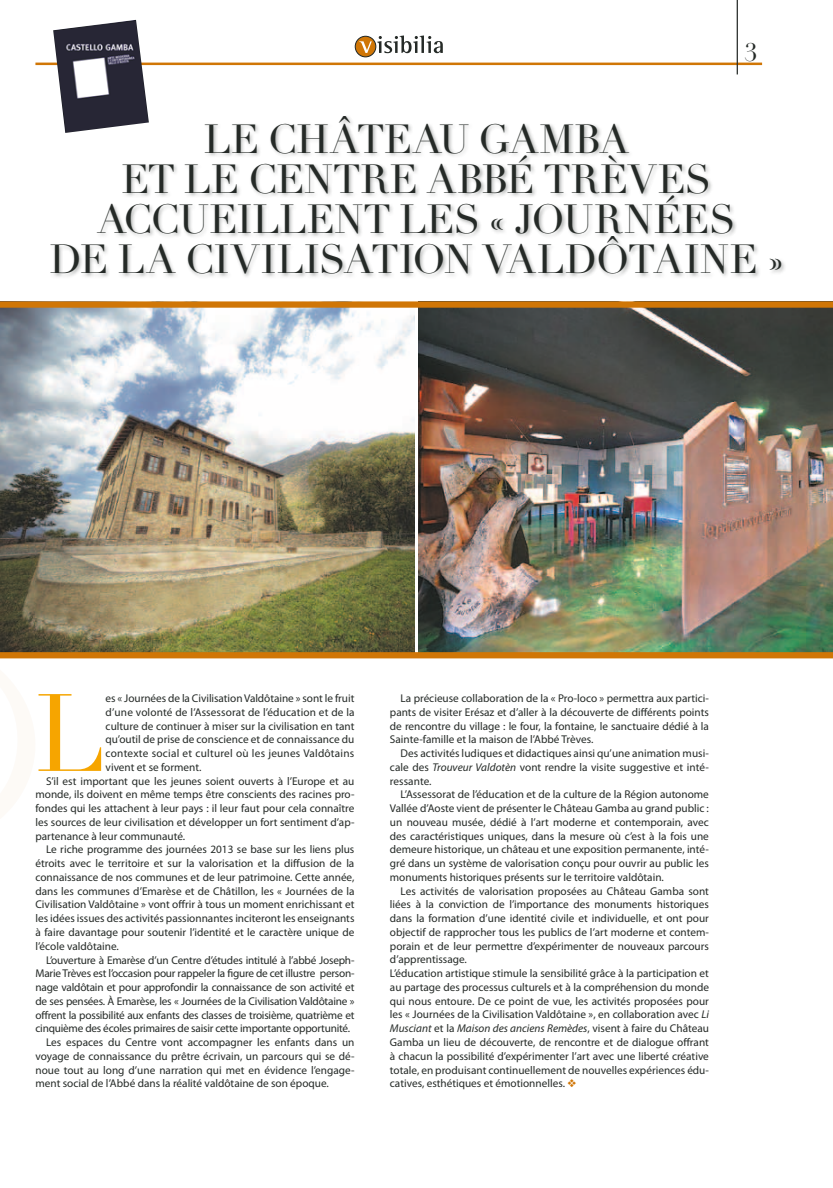
<style>
.page{position:relative;width:833px;height:1188px;background:#fff}
.page>*{position:absolute;margin:0;border:0;box-sizing:border-box;transform-origin:0 0}
.t1{font:107.75px "Didot LT Std";color:#f6a500;scale:.95 1}
.t2{font:40px/40px "Didot LT Std";letter-spacing:-.005em;color:#252a27}
.t3{font:25px "Didot LT Std";color:#252a27}
.t4{font:11.25px/13.8px "Myriad Pro";color:#252a27;text-align:justify}
.t5{font:11.25px "Myriad Pro";letter-spacing:-.02em;color:#252a27}
.t6{font:11.25px "Myriad Pro";letter-spacing:.02em;color:#252a27}
.s1{font-style:italic}
.s2{color:#d07606}
</style>
<div class="page">
<hr style="left:35px;top:63px;width:727px;height:2px;background:#d07606">
<hr style="left:736px;top:0;width:2px;height:74px;background:#252a27">
<svg style="left:355px;top:36px;width:21px;height:21px"></svg>
<div style="left:355px;top:36px;width:21px;height:21px;border:1px solid #252a27;border-radius:50%"></div>
<svg style="left:359px;top:35px;width:84px;height:18px"></svg>
<div style="left:49px;top:114px;width:737px;height:165px;background:#252a27;opacity:.35"></div>
<img style="left:0;top:307px;width:415px;height:345px">
<img style="left:418px;top:307px;width:415px;height:345px">
<div style="left:0;top:652px;width:833px;height:6px;background:#d07606"></div>
<div style="left:0;top:301px;width:833px;height:6px;background:#d07606"></div>
<img style="left:53px;top:20px;width:96px;height:113px">
<h3 class="t3" style="left:744px;top:37px;width:15px">3</h3>
<h2 class="t2" style="left:204px;top:120px;width:416px">LE CHÂTEAU GAMBA</h2>
<h2 class="t2" style="left:121px;top:160px;width:592px">ET LE CENTRE ABBÉ TRÈVES</h2>
<h2 class="t2" style="left:97px;top:200px;width:28px">ACC</h2>
<h2 class="t2" style="left:49px;top:200px;width:735px;text-indent:129px">UEILLENT LES « JOURNÉES<br>DE LA CIVILISATION VALDÔTAINE »</h2>
<h1 class="t1" style="left:35px;top:669px;width:75px">L</h1>
<p class="t4" style="left:106px;top:691px;width:250px">es « Journées de la Civilisation Valdôtaine » sont le fruit</p>
<p class="t4" style="left:106px;top:705px;width:250px">d’une volonté de l’Assessorat de l’éducation et de la</p>
<p class="t4" style="left:106px;top:719px;width:250px">culture de continuer à miser sur la civilisation en tant</p>
<p class="t4" style="left:106px;top:732px;width:250px">qu’outil de prise de conscience et de connaissance du</p>
<p class="t6" style="left:106px;top:747px;width:250px">contexte social et culturel où les jeunes Valdôtains</p>
<p class="t4" style="left:106px;top:760px;width:97px">vivent et se forment.</p>
<p class="t4" style="left:46px;top:774px;width:310px">S’il est important que les jeunes soient ouverts à l’Europe et au</p>
<p class="t4" style="left:35px;top:787px;width:320px">monde, ils doivent en même temps être conscients des racines pro-</p>
<p class="t4" style="left:35px;top:801px;width:320px">fondes qui les attachent à leur pays : il leur faut pour cela connaître</p>
<p class="t4" style="left:35px;top:815px;width:320px">les sources de leur civilisation et développer un fort sentiment d’ap-</p>
<p class="t4" style="left:35px;top:829px;width:151px">partenance à leur communauté.</p>
<p class="t4" style="left:46px;top:842px;width:310px">Le riche programme des journées 2013 se base sur les liens plus</p>
<p class="t4" style="left:35px;top:856px;width:320px">étroits avec le territoire et sur la valorisation et la diffusion de la</p>
<p class="t4" style="left:35px;top:870px;width:320px">connaissance de nos communes et de leur patrimoine. Cette année,</p>
<p class="t4" style="left:35px;top:884px;width:320px">dans les communes d’Emarèse et de Châtillon, les « Journées de la</p>
<p class="t4" style="left:35px;top:897px;width:320px">Civilisation Valdôtaine » vont offrir à tous un moment enrichissant et</p>
<p class="t4" style="left:35px;top:911px;width:320px">les idées issues des activités passionnantes inciteront les enseignants</p>
<p class="t4" style="left:35px;top:925px;width:320px">à faire davantage pour soutenir l’identité et le caractère unique de</p>
<p class="t4" style="left:35px;top:939px;width:85px">l’école valdôtaine.</p>
<p class="t5" style="left:46px;top:953px;width:310px">L’ouverture à Emarèse d’un Centre d’études intitulé à l’abbé Joseph-</p>
<p class="t5" style="left:35px;top:967px;width:320px">Marie Trèves est l’occasion pour rappeler la figure de cet illustre person-</p>
<p class="t5" style="left:35px;top:980px;width:320px">nage valdôtain et pour approfondir la connaissance de son activité et</p>
<p class="t5" style="left:35px;top:994px;width:320px">de ses pensées. À Emarèse, les « Journées de la Civilisation Valdôtaine »</p>
<p class="t5" style="left:35px;top:1008px;width:320px">offrent la possibilité aux enfants des classes de troisième, quatrième et</p>
<p class="t5" style="left:35px;top:1022px;width:316px">cinquième des écoles primaires de saisir cette importante opportunité.</p>
<p class="t4" style="left:46px;top:1035px;width:310px">Les espaces du Centre vont accompagner les enfants dans un</p>
<p class="t4" style="left:35px;top:1049px;width:320px">voyage de connaissance du prêtre écrivain, un parcours qui se dé-</p>
<p class="t4" style="left:35px;top:1062px;width:320px">noue tout au long d’une narration qui met en évidence l’engage-</p>
<p class="t4" style="left:35px;top:1076px;width:295px">ment social de l’Abbé dans la réalité valdôtaine de son époque.</p>
<p class="t4" style="left:390px;top:691px;width:320px;text-indent:11px">La précieuse collaboration de la « Pro-loco » permettra aux partici&shy;pants de visiter Erésaz et d’aller à la découverte de différents points de rencontre du village : le four, la fontaine, le sanctuaire dédié à la Sainte-famille et la maison de l’Abbé Trèves.</p>
<p class="t4" style="left:390px;top:746px;width:320px;text-indent:11px">Des activités ludiques et didactiques ainsi qu’une animation musi&shy;cale des <span class="s1">Trouveur Valdotèn</span> vont rendre la visite suggestive et inté&shy;ressante.</p>
<p class="t4" style="left:390px;top:787px;width:320px;text-indent:11px">L’Assessorat de l’éducation et de la culture de la Région autonome Vallée d’Aoste vient de présenter le Château Gamba au grand public : un nouveau musée, dédié à l’art moderne et contemporain, avec des caractéristiques uniques, dans la mesure où c’est à la fois une demeure historique, un château et une exposition permanente, inté&shy;gré dans un système de valorisation conçu pour ouvrir au public les monuments historiques présents sur le territoire valdôtain.</p>
<p class="t4" style="left:390px;top:883px;width:320px;text-align:left;text-indent:11px">Les activités de valorisation proposées au Château Gamba sont liées à la conviction de l’importance des monuments historiques dans la formation d’une identité civile et individuelle, et ont pour objectif de rapprocher tous les publics de l’art moderne et contem&shy;porain et de leur permettre d’expérimenter de nouveaux parcours d’apprentissage.<br>L’éducation artistique stimule la sensibilité grâce à la participation et au partage des processus culturels et à la compréhension du monde qui nous entoure. De ce point de vue, les activités proposées pour les « Journées de la Civilisation Valdôtaine », en collaboration avec <span class="s1">Li Musciant</span> et la <span class="s1">Maison des anciens Remèdes</span>, visent à faire du Château Gamba un lieu de découverte, de rencontre et de dialogue offrant à chacun la possibilité d’expérimenter l’art avec une liberté créative totale, en produisant continuellement de nouvelles expériences édu&shy;catives, esthétiques et émotionnelles. <span class="s2">❖</span></p>
</div>
